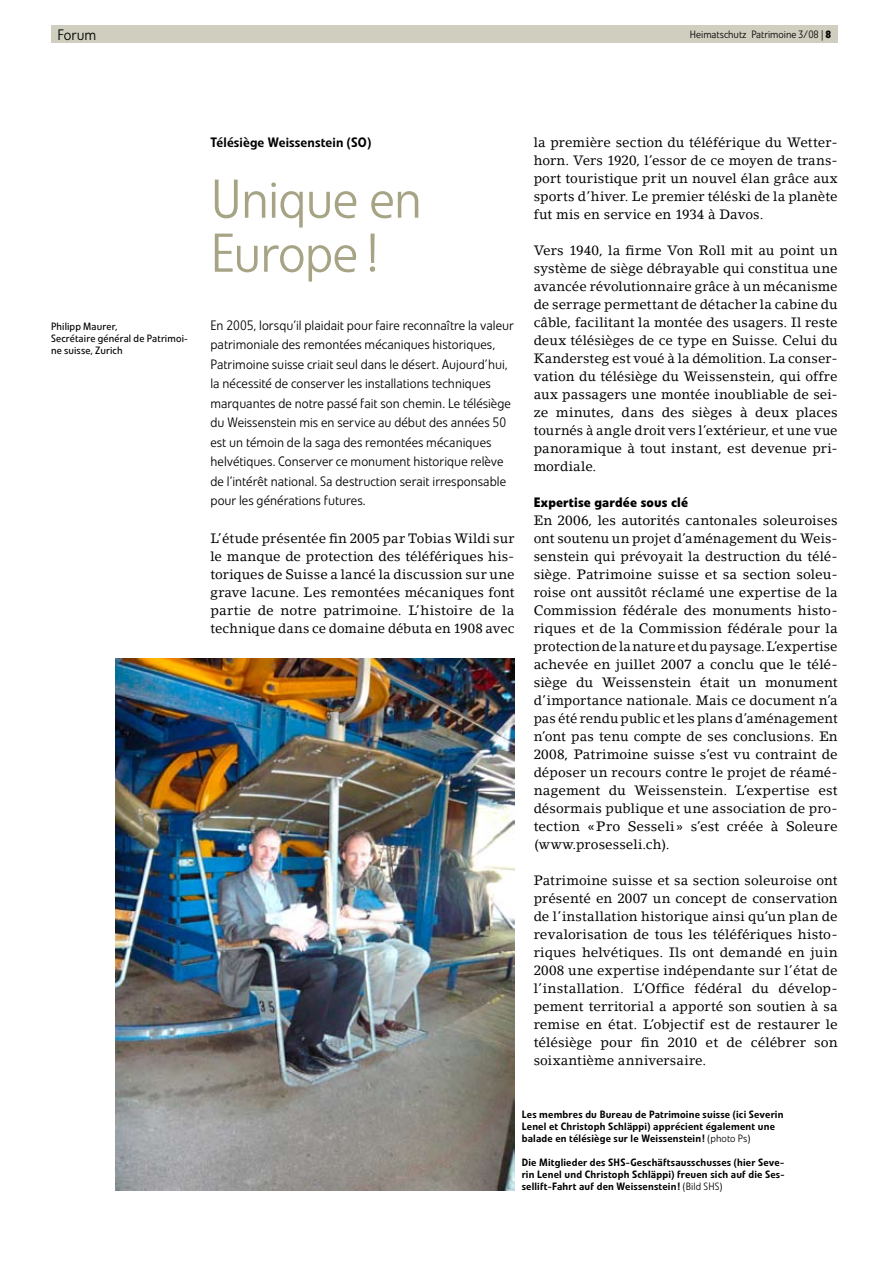
<style>
.page{position:relative;width:893px;height:1263px;background:#fff}
.page>*{position:absolute;margin:0;border:0;box-sizing:border-box;transform-origin:0 0}
.t1{font:300 54px/54px "Evo BQ";letter-spacing:-.015em;color:#a7a486}
.t2{font:300 15px "Evo BQ";letter-spacing:.005em;color:#000}
.t3{font:13.5px/18px "Lino Letter Std";letter-spacing:.005em;color:#000;text-align:justify}
.t4{font:300 13.5px/19.5px "Evo BQ";letter-spacing:.005em;color:#000}
.t5{font:500 13.5px "Evo BQ";letter-spacing:.01em;color:#000}
.t6{font:700 13.5px "Evo BQ";letter-spacing:.01em;color:#000}
.t7{font:500 10.5px/12px "Evo BQ";letter-spacing:.02em;color:#000}
.t8{font:10.5px/12px "Evo BQ";letter-spacing:.015em;color:#000}
.t9{font:300 10.5px "Evo BQ";color:#000}
.s1{font-weight:700}
.s2{font-weight:300}
</style>
<div class="page">
<div style="left:51px;top:26px;width:787px;height:17px;background:#d0cebf"></div>
<img style="left:116px;top:659px;width:398px;height:532px">
<p class="t2" style="left:57px;top:26px;width:41px">Forum</p>
<p class="t9" style="left:690px;top:28px;width:143px">Heimatschutz Patrimoine 3/08 | <span class="s1">8</span></p>
<p class="t8" style="left:51px;top:320px;width:138px">Philipp Maurer,<br>Secrétaire général de Patrimoi&shy;ne suisse, Zurich</p>
<p class="t5" style="left:210px;top:134px;width:162px">Télésiège Weissenstein (SO)</p>
<h1 class="t1" style="left:210px;top:173px;width:213px">Unique en<br>Europe !</h1>
<p class="t4" style="left:210px;top:315px;width:305px">En 2005, lorsqu’il plaidait pour faire reconnaître la valeur patrimoniale des remontées mécaniques historiques, Patrimoine suisse criait seul dans le désert. Aujourd’hui, la nécessité de conserver les installations techniques marquantes de notre passé fait son chemin. Le télésiège du Weissenstein mis en service au début des années 50 est un témoin de la saga des remontées mécaniques helvétiques. Conserver ce monument historique relève de l’intérêt national. Sa destruction serait irresponsable pour les générations futures.</p>
<p class="t3" style="left:210px;top:529px;width:306px">L’étude présentée fin 2005 par Tobias Wildi sur le manque de protection des téléfériques his&shy;toriques de Suisse a lancé la discussion sur une grave lacune. Les remontées mécaniques font partie de notre patrimoine. L’histoire de la technique dans ce domaine débuta en 1908 avec</p>
<p class="t3" style="left:534px;top:133px;width:306px">la première section du téléférique du Wetter&shy;horn. Vers 1920, l’essor de ce moyen de trans&shy;port touristique prit un nouvel élan grâce aux sports d’hiver. Le premier téléski de la planète fut mis en service en 1934 à Davos.</p>
<p class="t3" style="left:534px;top:241px;width:306px">Vers 1940, la firme Von Roll mit au point un système de siège débrayable qui constitua une avancée révolutionnaire grâce à un mécanisme de serrage permettant de détacher la cabine du câble, facilitant la montée des usagers. Il reste deux télésièges de ce type en Suisse. Celui du Kandersteg est voué à la démolition. La conser&shy;vation du télésiège du Weissenstein, qui offre aux passagers une montée inoubliable de sei&shy;ze minutes, dans des sièges à deux places tournés à angle droit vers l’extérieur, et une vue panoramique à tout instant, est devenue pri&shy;mordiale.</p>
<p class="t6" style="left:534px;top:494px;width:156px">Expertise gardée sous clé</p>
<p class="t3" style="left:534px;top:511px;width:306px;text-align:left">En 2006, les autorités cantonales soleuroises ont soutenu un projet d’aménagement du Weis&shy;senstein qui prévoyait la destruction du télé&shy;siège. Patrimoine suisse et sa section soleu-- roise ont aussitôt réclamé une expertise de la Commission fédérale des monuments histo&shy;riques et de la Commission fédérale pour la protection de la nature et du paysage. L’expertise achevée en juillet 2007 a conclu que le télé-- siège du Weissenstein était un monument d’importance nationale. Mais ce document n’a pas été rendu public et les plans d’aménagement n’ont pas tenu compte de ses conclusions. En 2008, Patrimoine suisse s’est vu contraint de déposer un recours contre le projet de réamé&shy;nagement du Weissenstein. L’expertise est désormais publique et une association de pro&shy;tection «Pro Sesseli» s’est créée à Soleure (www.prosesseli.ch).</p>
<p class="t3" style="left:534px;top:871px;width:306px">Patrimoine suisse et sa section soleuroise ont présenté en 2007 un concept de conservation de l’installation historique ainsi qu’un plan de revalorisation de tous les téléfériques histo&shy;riques helvétiques. Ils ont demandé en juin 2008 une expertise indépendante sur l’état de l’installation. L’Office fédéral du dévelop&shy;pement territorial a apporté son soutien à sa remise en état. L’objectif est de restaurer le télésiège pour fin 2010 et de célébrer son soixantième anniversaire.</p>
<p class="t7" style="left:522px;top:1108px;width:263px">Les membres du Bureau de Patrimoine suisse (ici Severin<br>Lenel et Christoph Schläppi) apprécient également une balade en télésiège sur le Weissenstein! <span class="s2">(photo Ps)</span></p>
<p class="t7" style="left:522px;top:1156px;width:264px;text-align:justify">Die Mitglieder des SHS-Geschäftsausschusses (hier Seve&shy;rin Lenel und Christoph Schläppi) freuen sich auf die Ses&shy;sellift-Fahrt auf den Weissenstein! <span class="s2">(Bild SHS)</span></p>
</div>
